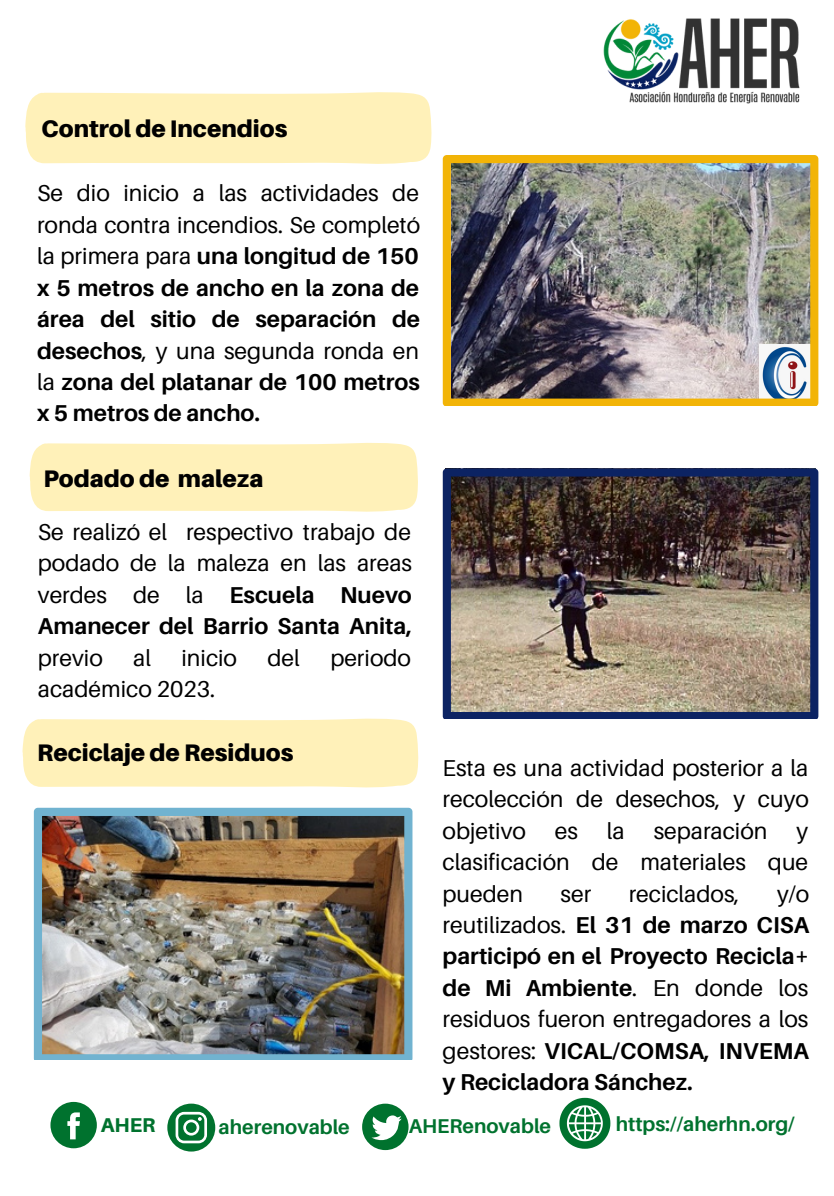
<style>
.page{position:relative;width:834px;height:1196px;background:#fff}
.page>*{position:absolute;margin:0;border:0;box-sizing:border-box;transform-origin:0 0}
.t1{font:900 24px "Aileron";color:#000}
.t2{font:700 23px/31.4px "Aileron";color:#000;text-align:justify}
.t3{font:23px/31.4px "Aileron";color:#000;text-align:justify}
.t4{font:700 20px "Aileron";color:#00722e}
.t5{font:800 20px "Aileron";color:#00722e}
.s1{font-weight:400}
.s2{font-weight:700}
</style>
<div class="page">
<img style="left:603px;top:18px;width:197px;height:86px">
<svg style="left:50px;top:1101px;width:47px;height:47px"></svg>
<svg style="left:167px;top:1103px;width:48px;height:48px"></svg>
<svg style="left:362px;top:1103px;width:46px;height:47px"></svg>
<svg style="left:559px;top:1097px;width:51px;height:51px"></svg>
<div style="left:25px;top:92px;width:407px;height:72px;background:#fff1b9"></div>
<div style="left:30px;top:443px;width:388px;height:69px;background:#fff1b9"></div>
<img style="left:443px;top:155px;width:375px;height:250px">
<img style="left:443px;top:468px;width:375px;height:250px">
<img style="left:34px;top:807px;width:378px;height:252px">
<svg style="left:22px;top:718px;width:397px;height:70px;background:#fff1bd"></svg>
<p class="t1" style="left:41px;top:114px;width:247px">Control de Incendios</p>
<p class="t2" style="left:37px;top:177px;width:385px"><span class="s1">Se dio inicio a las actividades de ronda contra incendios. Se completó la primera para</span> una longitud de 150 x 5 metros de ancho en la zona de área del sitio de separación de desechos<span class="s1">, y una segunda ronda en la</span> zona del platanar de 100 metros x 5 metros de ancho.</p>
<p class="t1" style="left:43px;top:463px;width:221px">Podado de maleza</p>
<p class="t3" style="left:38px;top:516px;width:376px">Se realizó el respectivo trabajo de podado de la maleza en las areas verdes de la <span class="s2">Escuela Nuevo Amanecer del Barrio Santa Anita, </span>previo</p>
<p class="t3" style="left:133px;top:641px;width:19px">al</p>
<p class="t3" style="left:181px;top:641px;width:57px">inicio</p>
<p class="t3" style="left:267px;top:641px;width:34px">del</p>
<p class="t3" style="left:330px;top:641px;width:82px">periodo</p>
<p class="t3" style="left:38px;top:673px;width:179px">académico 2023.</p>
<p class="t1" style="left:37px;top:738px;width:258px">Reciclaje de Residuos</p>
<p class="t3" style="left:442px;top:751px;width:368px">Esta es una actividad posterior a la recolección de desechos, y cuyo objetivo</p>
<p class="t3" style="left:555px;top:814px;width:25px">es</p>
<p class="t3" style="left:607px;top:814px;width:19px">la</p>
<p class="t3" style="left:654px;top:814px;width:115px">separación</p>
<p class="t3" style="left:442px;top:814px;width:367px;text-indent:354px">y clasificación de materiales que pueden</p>
<p class="t3" style="left:560px;top:877px;width:32px">ser</p>
<p class="t3" style="left:629px;top:877px;width:112px">reciclados,</p>
<p class="t2" style="left:442px;top:877px;width:368px;text-indent:334px"><span class="s1">y/o reutilizados.</span> El 31 de marzo CISA participó en el Proyecto Recicla+ de Mi Ambiente<span class="s1">. En donde los residuos fueron entregadores a los gestores:</span> VICAL/COMSA, INVEMA y Recicladora Sánchez.</p>
<p class="t5" style="left:101px;top:1112px;width:56px">AHER</p>
<p class="t4" style="left:219px;top:1114px;width:133px">aherenovable</p>
<p class="t4" style="left:409px;top:1113px;width:144px">AHERenovable</p>
<p class="t4" style="left:616px;top:1111px;width:180px">https://aherhn.org/</p>
</div>
